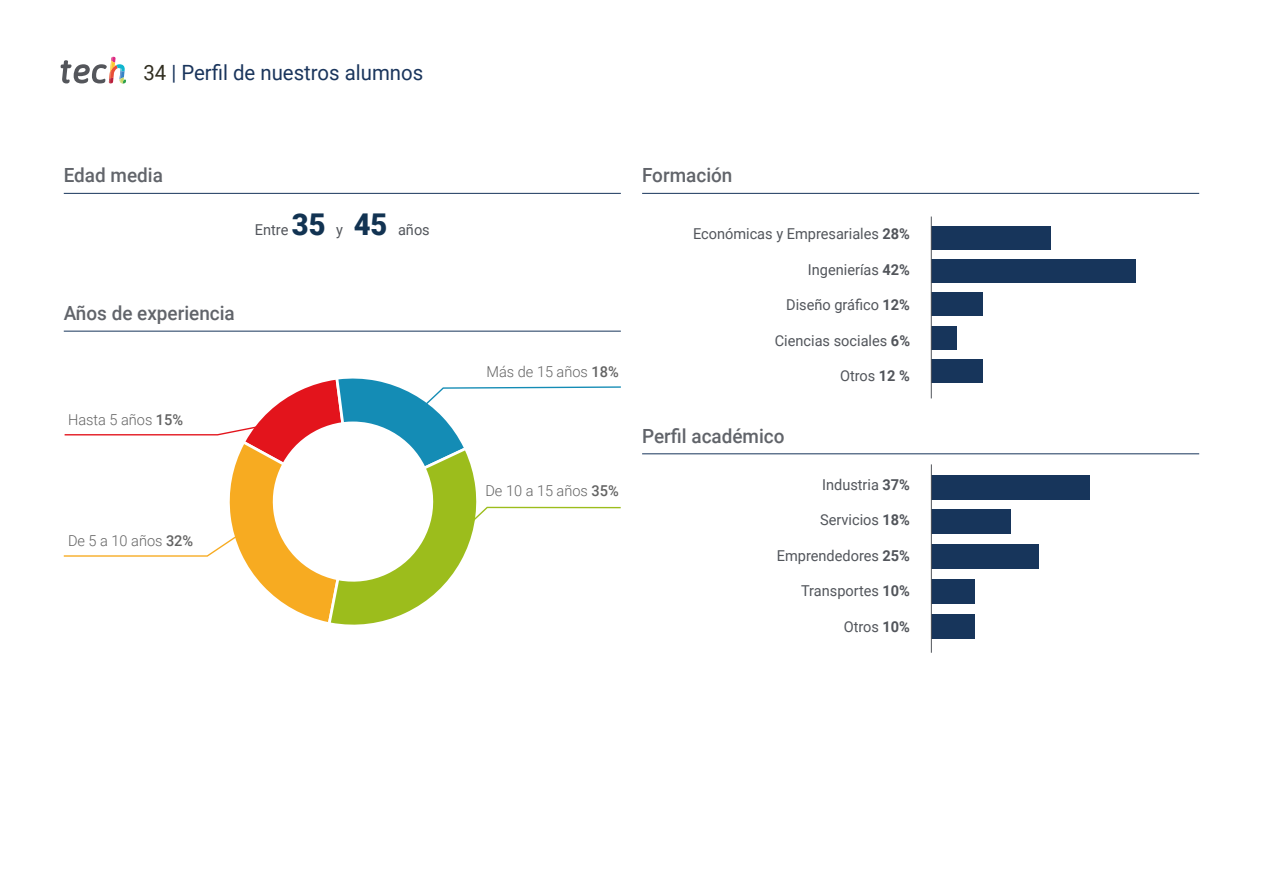
<style>
.page{position:relative;width:1263px;height:893px;background:#fff}
.page>*{position:absolute;margin:0;border:0;box-sizing:border-box;transform-origin:0 0}
.t1{font:21px "Roboto";color:#1a355c}
.t2{font:500 19.5px "Roboto";color:#61646a}
.t3{font:15px "Roboto";color:#52555b}
.t4{font:300 15px "Roboto";color:#636363}
.s1{color:#312e20}
.s2{font-weight:900;font-size:30px;color:#123352}
.s3{font-weight:500}
.s4{font-weight:700}
</style>
<div class="page">
<svg style="left:61px;top:57px;width:65px;height:27px"></svg>
<hr style="left:64px;top:193px;width:557px;height:1px;background:#17355b">
<hr style="left:64px;top:331px;width:557px;height:1px;background:#17355b">
<hr style="left:642px;top:453px;width:557px;height:1px;background:#17355b">
<div style="left:931px;top:475px;width:158px;height:24px;background:#17355b"></div>
<div style="left:931px;top:510px;width:79px;height:24px;background:#17355b"></div>
<div style="left:931px;top:544px;width:108px;height:25px;background:#17355b"></div>
<div style="left:931px;top:579px;width:44px;height:25px;background:#17355b"></div>
<div style="left:931px;top:614px;width:44px;height:25px;background:#17355b"></div>
<hr style="left:931px;top:464px;width:1px;height:189px;background:#52555b">
<hr style="left:642px;top:193px;width:557px;height:1px;background:#17355b">
<div style="left:931px;top:226px;width:120px;height:24px;background:#17355b"></div>
<div style="left:931px;top:259px;width:204px;height:24px;background:#17355b"></div>
<div style="left:931px;top:293px;width:51px;height:23px;background:#17355b"></div>
<div style="left:931px;top:326px;width:26px;height:23px;background:#17355b"></div>
<div style="left:931px;top:359px;width:51px;height:24px;background:#17355b"></div>
<hr style="left:931px;top:217px;width:1px;height:181px;background:#52555b">
<svg style="left:64px;top:378px;width:557px;height:247px"></svg>
<h1 class="t1" style="left:144px;top:57px;width:281px"><span class="s1">34</span> | Perfil de nuestros alumnos</h1>
<h2 class="t2" style="left:64px;top:161px;width:101px">Edad media</h2>
<p class="t3" style="left:255px;top:219px;width:176px">Entre <span class="s2">35</span> y <span class="s2">45</span> años</p>
<h2 class="t2" style="left:64px;top:300px;width:173px">Años de experiencia</h2>
<p class="t4" style="left:68px;top:409px;width:117px">Hasta 5 años <span class="s3">15%</span></p>
<p class="t4" style="left:68px;top:530px;width:127px">De 5 a 10 años <span class="s3">32%</span></p>
<h2 class="t2" style="left:642px;top:161px;width:92px">Formación</h2>
<p class="t3" style="left:693px;top:224px;width:218px">Económicas y Empresariales <span class="s4">28%</span></p>
<p class="t3" style="left:808px;top:259px;width:104px">Ingenierías <span class="s4">42%</span></p>
<p class="t3" style="left:786px;top:295px;width:125px">Diseño gráfico <span class="s4">12%</span></p>
<p class="t3" style="left:775px;top:330px;width:137px">Ciencias sociales <span class="s4">6%</span></p>
<p class="t4" style="left:487px;top:361px;width:134px">Más de 15 años <span class="s3">18%</span></p>
<p class="t3" style="left:840px;top:366px;width:71px">Otros <span class="s4">12 %</span></p>
<p class="t4" style="left:485px;top:480px;width:135px">De 10 a 15 años <span class="s3">35%</span></p>
<h2 class="t2" style="left:642px;top:422px;width:144px">Perfil académico</h2>
<p class="t3" style="left:822px;top:474px;width:89px">Industria <span class="s4">37%</span></p>
<p class="t3" style="left:820px;top:509px;width:91px">Servicios <span class="s4">18%</span></p>
<p class="t3" style="left:777px;top:545px;width:135px">Emprendedores <span class="s4">25%</span></p>
<p class="t3" style="left:801px;top:580px;width:110px">Transportes <span class="s4">10%</span></p>
<p class="t3" style="left:844px;top:616px;width:68px">Otros <span class="s4">10%</span></p>
</div>
